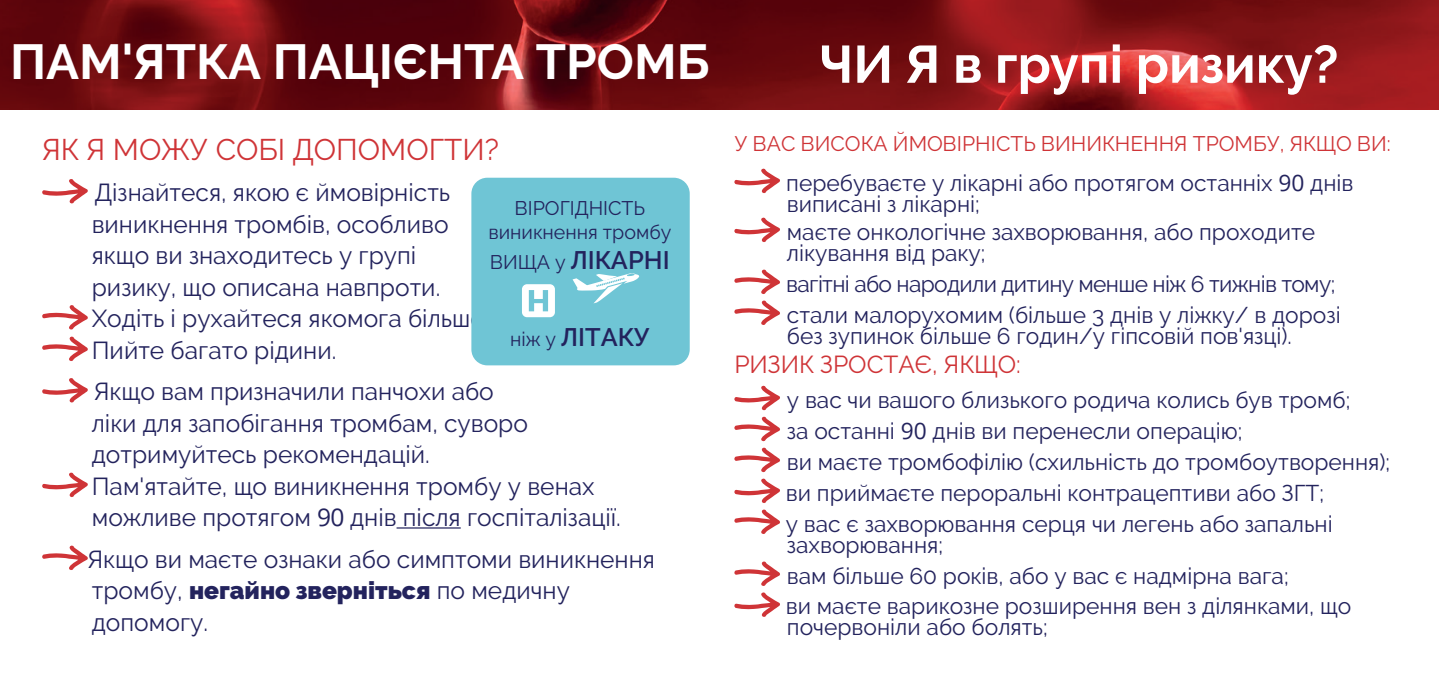
<style>
.page{position:relative;width:1439px;height:695px;background:#fff}
.page>*{position:absolute;margin:0;border:0;box-sizing:border-box;transform-origin:0 0}
.t1{font:700 52.5px "Raleway";color:#fff}
.t2{font:700 49px "Raleway";color:#fff}
.t3{font:29.75px "Raleway";color:#cf3437}
.t4{font:600 25.2px "Raleway";color:#23235d}
.t5{font:24.5px/31.5px "Raleway";color:#23235d}
.t6{font:24.5px "Raleway";color:#cf3437}
.t7{font:22.75px/30.8px "Raleway";color:#23235d}
.t8{font:22.75px/30.8px "Raleway";letter-spacing:-.03em;color:#23235d}
.t9{font:21px "Raleway";color:#cf3437}
.t10{font:19.6px/23.4px "Raleway";color:#23235d;text-align:center}
.s1{font-family:"Open Sans"}
.s2{font-weight:900}
.s3{font-weight:400;font-size:19.6px}
</style>
<div class="page">
<img style="left:0;top:0;width:1439px;height:109px">
<hr style="left:396px;top:527px;width:65px;height:1px;background:#23235d">
<svg style="left:42px;top:179px;width:46px;height:25px"></svg>
<svg style="left:42px;top:305px;width:46px;height:56px"></svg>
<svg style="left:42px;top:378px;width:46px;height:25px"></svg>
<svg style="left:42px;top:472px;width:46px;height:26px"></svg>
<svg style="left:42px;top:545px;width:46px;height:25px"></svg>
<svg style="left:734px;top:168px;width:46px;height:26px"></svg>
<svg style="left:734px;top:217px;width:46px;height:25px"></svg>
<svg style="left:734px;top:269px;width:46px;height:56px"></svg>
<svg style="left:734px;top:385px;width:46px;height:149px"></svg>
<svg style="left:734px;top:561px;width:46px;height:56px"></svg>
<div style="left:471px;top:178px;width:219px;height:187px;background:#6fc5d5;border-radius:16px"></div>
<svg style="left:522px;top:284px;width:33px;height:33px"></svg>
<svg style="left:572px;top:273px;width:67px;height:30px"></svg>
<h2 class="t2" style="left:10px;top:33px;width:701px">ПАМ'ЯТКА ПАЦІЄНТА ТРОМБ</h2>
<h1 class="t1" style="left:820px;top:34px;width:520px">ЧИ Я в групі ризику?</h1>
<h3 class="t3" style="left:42px;top:132px;width:458px">ЯК Я МОЖУ СОБІ ДОПОМОГТИ?</h3>
<p class="t5" style="left:92px;top:176px;width:360px">Дізнайтеся, якою є ймовірність виникнення тромбів, особливо якщо ви знаходитесь у групі ризику, що описана навпроти.</p>
<p class="t5" style="left:92px;top:302px;width:399px">➢Ходіть і рухайтеся якомога більше.</p>
<p class="t5" style="left:92px;top:334px;width:246px">➢Пийте багато рідини.</p>
<p class="t5" style="left:92px;top:375px;width:530px">➢Якщо вам призначили панчохи або<br>ліки для запобігання тромбам, суворо дотримуйтесь рекомендацій.<br>Пам'ятайте, що виникнення тромбу у венах можливе протягом <span class="s1">90</span> днів після госпіталізації.</p>
<p class="t5" style="left:88px;top:543px;width:569px">Якщо ви маєте ознаки або симптоми виникнення тромбу, <span class="s2">негайно зверніться</span> по медичну допомогу.</p>
<p class="t10" style="left:488px;top:196px;width:184px">ВІРОГІДНІСТЬ виникнення тромбу</p>
<p class="t4" style="left:490px;top:245px;width:181px"><span class="s3">ВИЩА у</span> ЛІКАРНІ</p>
<p class="t4" style="left:510px;top:323px;width:141px"><span class="s3">ніж у</span> ЛІТАКУ</p>
<p class="t9" style="left:734px;top:132px;width:658px">У ВАС ВИСОКА ЙМОВІРНІСТЬ ВИНИКНЕННЯ ТРОМБУ, ЯКЩО ВИ:</p>
<p class="t7" style="left:786px;top:172px;width:568px;line-height:21px">перебуваєте у лікарні або протягом останніх <span class="s1">90</span> днів виписані з лікарні;</p>
<p class="t7" style="left:787px;top:221px;width:530px;line-height:21px">маєте онкологічне захворювання, або проходите лікування від раку;</p>
<p class="t8" style="left:786px;top:268px;width:556px">вагітні або народили дитину менше ніж 6 тижнів тому; стали малорухомим (більше 3 днів у ліжку/ в дорозі</p>
<p class="t7" style="left:787px;top:320px;width:506px">без зупинок більше 6 годин/у гіпсовій пов'язці).</p>
<p class="t6" style="left:734px;top:350px;width:288px">РИЗИК ЗРОСТАЄ, ЯКЩО:</p>
<p class="t7" style="left:786px;top:384px;width:606px">у вас чи вашого близького родича колись був тромб;<br>за останні <span class="s1">90</span> днів ви перенесли операцію;<br>ви маєте тромбофілію (схильність до тромбоутворення); ви приймаєте пероральні контрацептиви або ЗГТ;<br>у вас є захворювання серця чи легень або запальні</p>
<p class="t7" style="left:786px;top:529px;width:567px">захворювання;<br>вам більше 60 років, або у вас є надмірна вага;<br>ви маєте варикозне розширення вен з ділянками, що</p>
<p class="t7" style="left:787px;top:612px;width:262px">почервоніли або болять;</p>
</div>
